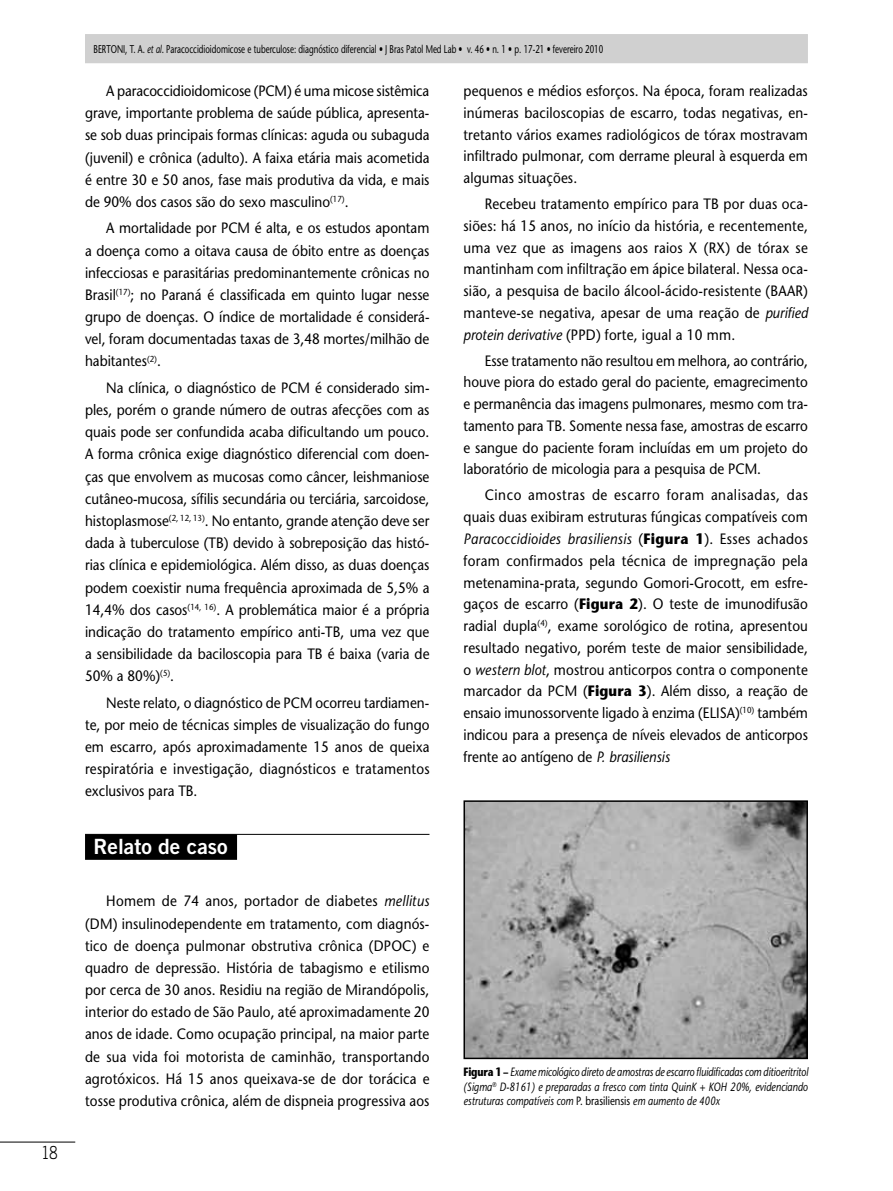
<style>
.page{position:relative;width:893px;height:1191px;background:#fff}
.page>*{position:absolute;margin:0;border:0;box-sizing:border-box;transform-origin:0 0}
.t1{font:21px "Trade Gothic LT Std Bd 2";color:#fff}
.t2{font:300 18px "Trade Gothic LT Std";color:#000;scale:.8 1}
.t3{font:500 15px/22.2px "Stone Sans Std";color:#000;text-align:justify;scale:.9 1}
.t4{font:italic 500 12px/14.4px "Stone Sans Std";color:#000;text-align:justify;scale:.8 1}
.t5{font:500 11.25px "Stone Sans Std";color:#000;scale:.7 1}
.s1{font-style:italic}
.s2{font-weight:700}
.s3{font-weight:700;font-style:normal}
.s4{font-style:normal}
</style>
<div class="page">
<div style="left:85px;top:34px;width:723px;height:29px;background:#d0d0d0"></div>
<hr style="left:0;top:1141px;width:75px;height:1px;background:#000">
<hr style="left:85px;top:834px;width:344px;height:1px;background:#000">
<div style="left:85px;top:834px;width:152px;height:26px;background:#000"></div>
<img style="left:466px;top:803px;width:339px;height:253px">
<div style="left:463px;top:800px;width:345px;height:259px;border:2px solid #000"></div>
<p class="t2" style="left:41px;top:1141px;width:22px">18</p>
<p class="t5" style="left:94px;top:42px;width:14px">Bertoni</p>
<p class="t5" style="left:125px;top:42px;width:684px">, T. A. <span class="s1">et al</span>. Paracoccidioidomicose e tuberculose: diagnóstico diferencial • J Bras Patol Med Lab • v. 46 • n. 1 • p. 17-21 • fevereiro 2010</p>
<p class="t3" style="left:85px;top:80px;width:384px;text-indent:21px">A paracoccidioidomicose (PCM) é uma micose sistêmica grave, importante problema de saúde pública, apresenta&shy;se sob duas principais formas clínicas: aguda ou subaguda (juvenil) e crônica (adulto). A faixa etária mais acometida é entre 30 e 50 anos, fase mais produtiva da vida, e mais de 90% dos casos são do sexo masculino<sup>(17)</sup>.</p>
<p class="t3" style="left:85px;top:217px;width:384px;text-indent:21px">A mortalidade por PCM é alta, e os estudos apontam a doença como a oitava causa de óbito entre as doenças infecciosas e parasitárias predominantemente crônicas no Brasil<sup>(17)</sup>; no Paraná é classificada em quinto lugar nesse grupo de doenças. O índice de mortalidade é considerá&shy;vel, foram documentadas taxas de 3,48 mortes/milhão de habitantes<sup>(2)</sup>.</p>
<p class="t3" style="left:85px;top:376px;width:384px;text-indent:21px">Na clínica, o diagnóstico de PCM é considerado sim&shy;ples, porém o grande número de outras afecções com as quais pode ser confundida acaba dificultando um pouco.<br>A forma crônica exige diagnóstico diferencial com doen&shy;ças que envolvem as mucosas como câncer, leishmaniose cutâneo-mucosa, sífilis secundária ou terciária, sarcoidose, histoplasmose<sup>(2,</sup> <sup>12,</sup> <sup>13)</sup>. No entanto, grande atenção deve ser dada à tuberculose (TB) devido à sobreposição das histó&shy;rias clínica e epidemiológica. Além disso, as duas doenças podem coexistir numa frequência aproximada de 5,5% a 14,4% dos casos<sup>(14,</sup> <sup>16)</sup>. A problemática maior é a própria indicação do tratamento empírico anti-TB, uma vez que a sensibilidade da baciloscopia para TB é baixa (varia de 50% a 80%)<sup>(5)</sup>.</p>
<p class="t3" style="left:85px;top:691px;width:384px;text-indent:21px">Neste relato, o diagnóstico de PCM ocorreu tardiamen&shy;te, por meio de técnicas simples de visualização do fungo em escarro, após aproximadamente 15 anos de queixa respiratória e investigação, diagnósticos e tratamentos exclusivos para TB.</p>
<h1 class="t1" style="left:94px;top:833px;width:136px">Relato de caso</h1>
<p class="t3" style="left:85px;top:890px;width:384px;text-indent:21px">Homem de 74 anos, portador de diabetes <span class="s1">mellitus </span>(DM) insulinodependente em tratamento, com diagnós&shy;tico de doença pulmonar obstrutiva crônica (DPOC) e quadro de depressão. História de tabagismo e etilismo por cerca de 30 anos. Residiu na região de Mirandópolis, interior do estado de São Paulo, até aproximadamente 20 anos de idade. Como ocupação principal, na maior parte de sua vida foi motorista de caminhão, transportando agrotóxicos. Há 15 anos queixava-se de dor torácica e tosse produtiva crônica, além de dispneia progressiva aos</p>
<p class="t3" style="left:463px;top:80px;width:384px;line-height:21.8px">pequenos e médios esforços. Na época, foram realizadas inúmeras baciloscopias de escarro, todas negativas, en&shy;tretanto vários exames radiológicos de tórax mostravam infiltrado pulmonar, com derrame pleural à esquerda em algumas situações.</p>
<p class="t3" style="left:463px;top:193px;width:384px;line-height:21.8px;text-indent:21px">Recebeu tratamento empírico para TB por duas oca&shy;siões: há 15 anos, no início da história, e recentemente, uma vez que as imagens aos raios X (RX) de tórax se mantinham com infiltração em ápice bilateral. Nessa oca&shy;sião, a pesquisa de bacilo álcool-ácido-resistente (BAAR) manteve-se negativa, apesar de uma reação de <span class="s1">purified protein derivative</span> (PPD) forte, igual a 10 mm.</p>
<p class="t3" style="left:463px;top:349px;width:384px;line-height:21.8px;text-indent:21px">Esse tratamento não resultou em melhora, ao contrário, houve piora do estado geral do paciente, emagrecimento e permanência das imagens pulmonares, mesmo com tra&shy;tamento para TB. Somente nessa fase, amostras de escarro e sangue do paciente foram incluídas em um projeto do laboratório de micologia para a pesquisa de PCM.</p>
<p class="t3" style="left:463px;top:484px;width:384px;line-height:21.8px;text-indent:21px">Cinco amostras de escarro foram analisadas, das quais duas exibiram estruturas fúngicas compatíveis com <span class="s1">Paracoccidioides brasiliensis</span> (<span class="s2">Figura 1</span>). Esses achados foram confirmados pela técnica de impregnação pela metenamina-prata, segundo Gomori-Grocott, em esfre&shy;gaços de escarro (<span class="s2">Figura 2</span>). O teste de imunodifusão radial dupla<sup>(4)</sup>, exame sorológico de rotina, apresentou resultado negativo, porém teste de maior sensibilidade, o <span class="s1">western blot</span>, mostrou anticorpos contra o componente marcador da PCM (<span class="s2">Figura 3</span>). Além disso, a reação de ensaio imunossorvente ligado à enzima (ELISA)<sup>(10)</sup> também indicou para a presença de níveis elevados de anticorpos frente ao antígeno de <span class="s1">P. brasiliensis</span></p>
<p class="t4" style="left:463px;top:1065px;width:432px"><span class="s3">Figura 1 –</span> Exame micológico direto de amostras de escarro fluidificadas com ditioeritritol (Sigma<sup>®</sup> D-8161) e preparadas a fresco com tinta QuinK + KOH 20%, evidenciando estruturas compatíveis com <span class="s4">P. brasiliensis</span> em aumento de 400x</p>
</div>
